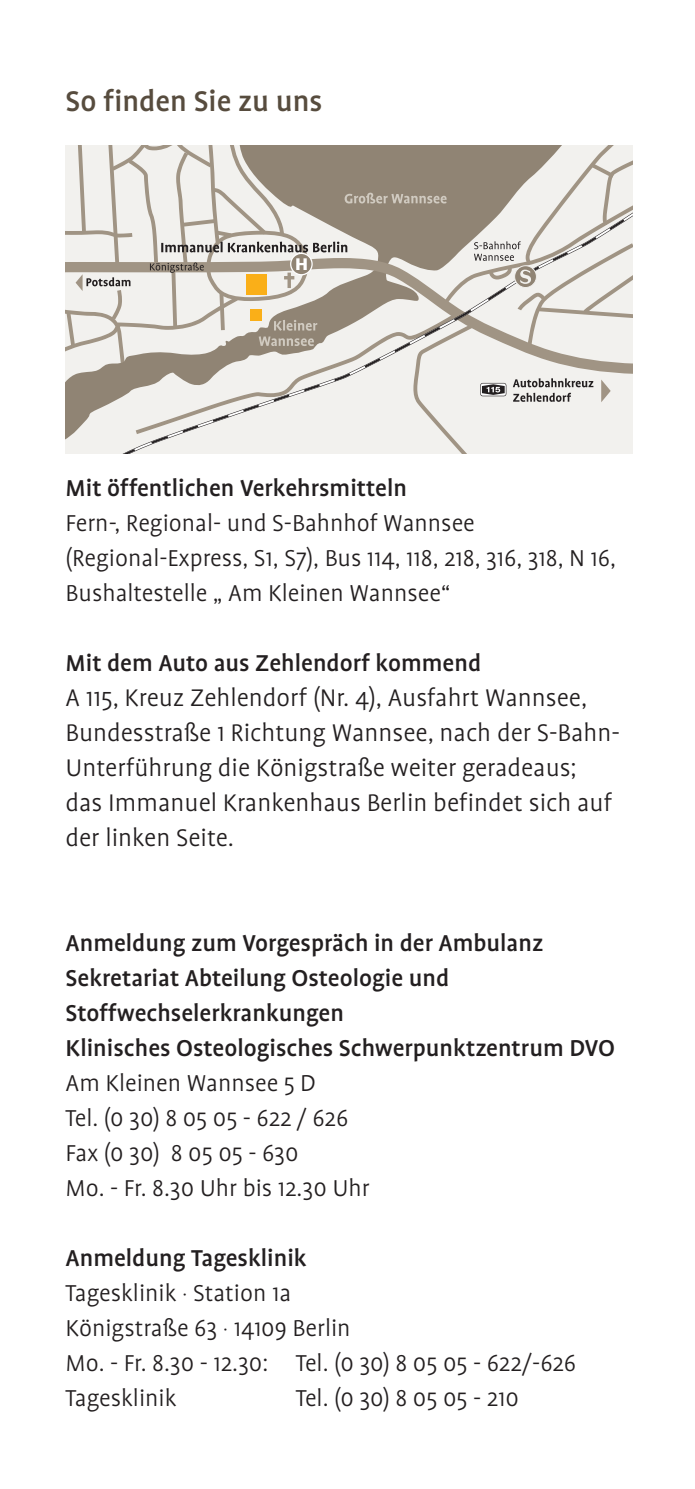
<style>
.page{position:relative;width:695px;height:1489px;background:#fff}
.page>*{position:absolute;margin:0;border:0;box-sizing:border-box;transform-origin:0 0}
.t1{font:500 32.5px "Profile OT";color:#574c3e}
.t2{font:300 27.5px/35px "Profile OT";color:#231f20}
.t3{font:300 26.25px/35px "Profile OT";color:#231f20}
.t4{font:500 26.25px/35px "Profile OT";color:#231f20}
</style>
<div class="page">
<svg style="left:66px;top:146px;width:566px;height:308px;background:#d1ccc5"></svg>
<p class="t1" style="left:66px;top:82px;width:258px">So finden Sie zu uns</p>
<p class="t4" style="left:66px;top:471px;width:343px">Mit öffentlichen Verkehrsmitteln</p>
<p class="t3" style="left:66px;top:506px;width:551px">Fern-, Regional- und S-Bahnhof Wannsee (Regional-Express, S1, S7), Bus 114, 118, 218, 316, 318, N 16,<br>Bushaltestelle „ Am Kleinen Wannsee“</p>
<p class="t4" style="left:66px;top:646px;width:417px">Mit dem Auto aus Zehlendorf kommend</p>
<p class="t2" style="left:66px;top:680px;width:556px">A 115, Kreuz Zehlendorf (Nr. 4), Ausfahrt Wannsee, Bundesstraße 1 Richtung Wannsee, nach der S-Bahn-Unterführung die Königstraße weiter geradeaus; das Immanuel Krankenhaus Berlin befindet sich auf der linken Seite.</p>
<p class="t4" style="left:66px;top:926px;width:551px">Anmeldung zum Vorgespräch in der Ambulanz Sekretariat Abteilung Osteologie und Stoffwechselerkrankungen<br>Klinisches Osteologisches Schwerpunktzentrum DVO</p>
<p class="t3" style="left:66px;top:1066px;width:305px">Am Kleinen Wannsee 5 D<br>Tel. (0 30) 8 05 05 - 622 / 626<br>Fax (0 30) 8 05 05 - 630<br>Mo. - Fr. 8.30 Uhr bis 12.30 Uhr</p>
<p class="t4" style="left:66px;top:1240px;width:243px">Anmeldung Tagesklinik</p>
<p class="t3" style="left:66px;top:1275px;width:512px">Tagesklinik . Station 1a<br>Königstraße 63 . 14109 Berlin<br>Mo. - Fr. 8.30 - 12.30: Tel. (0 30) 8 05 05 - 622/-626<br>Tagesklinik</p>
<p class="t3" style="left:296px;top:1380px;width:224px">Tel. (0 30) 8 05 05 - 210</p>
</div>
